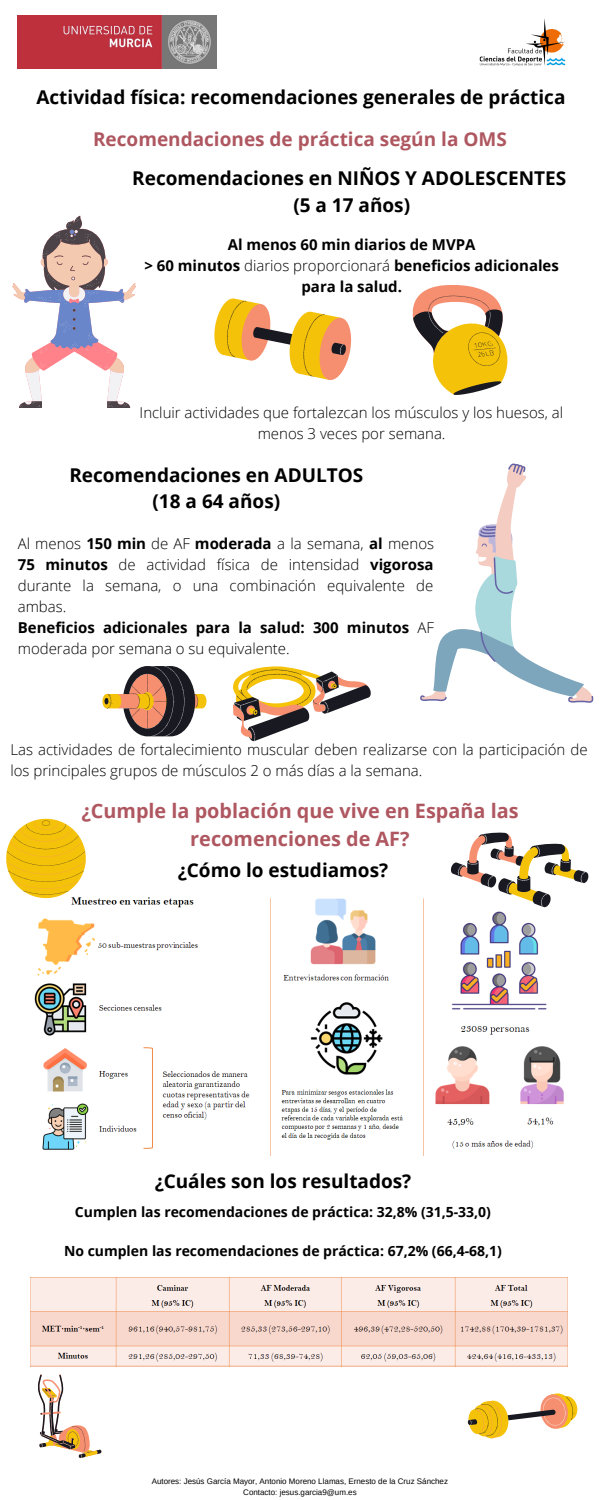
<style>
.page{position:relative;width:600px;height:1500px;background:#fff}
.page>*{position:absolute;margin:0;border:0;box-sizing:border-box;transform-origin:0 0}
.t1{font:700 19.9px/27.4px "Open Sans";color:#af5760;text-align:center}
.t2{font:700 19px "Open Sans";color:#000}
.t3{font:700 19px "Open Sans";color:#af5760}
.t4{font:300 15px/21px "Open Sans";color:#000;text-align:center}
.t5{font:700 15px/21px "Open Sans";color:#000;text-align:center}
.t6{font:700 14px "Open Sans";color:#000}
.t7{font:8px "Arimo";color:#000}
.s1{font-weight:300}
.s2{font-weight:700}
</style>
<div class="page">
<img style="left:18px;top:16px;width:199px;height:52px">
<svg style="left:12px;top:216px;width:124px;height:192px"></svg>
<svg style="left:420px;top:463px;width:174px;height:240px"></svg>
<svg style="left:214px;top:299px;width:137px;height:81px"></svg>
<svg style="left:412px;top:285px;width:95px;height:110px"></svg>
<svg style="left:102px;top:666px;width:104px;height:70px"></svg>
<svg style="left:233px;top:666px;width:138px;height:75px"></svg>
<svg style="left:468px;top:1393px;width:109px;height:45px"></svg>
<img style="left:35px;top:897px;width:529px;height:258px">
<svg style="left:6px;top:819px;width:80px;height:79px"></svg>
<svg style="left:451px;top:832px;width:137px;height:75px"></svg>
<img style="left:31px;top:1278px;width:536px;height:88px">
<svg style="left:38px;top:1374px;width:63px;height:84px"></svg>
<img style="left:479px;top:18px;width:87px;height:48px">
<p class="t2" style="left:36px;top:83px;width:531px">Actividad física: recomendaciones generales de práctica</p>
<p class="t3" style="left:93px;top:125px;width:415px">Recomendaciones de práctica según la OMS</p>
<p class="t2" style="left:132px;top:165px;width:436px">Recomendaciones en NIÑOS Y ADOLESCENTES</p>
<p class="t2" style="left:293px;top:191px;width:118px">(5 a 17 años)</p>
<p class="t5" style="left:228px;top:234px;width:249px">Al menos 60 min diarios de MVPA</p>
<p class="t5" style="left:144px;top:255px;width:416px">&gt; 60 minutos <span class="s1">diarios proporcionará</span> beneficios adicionales para la salud.</p>
<p class="t4" style="left:140px;top:402px;width:425px">Incluir actividades que fortalezcan los músculos y los huesos, al menos 3 veces por semana.</p>
<p class="t2" style="left:69px;top:461px;width:296px">Recomendaciones en ADULTOS</p>
<p class="t2" style="left:153px;top:488px;width:129px">(18 a 64 años)</p>
<p class="t4" style="left:18px;top:532px;width:418px;text-align:justify">Al menos <span class="s2">150 min</span> de AF <span class="s2">moderada</span> a la semana, <span class="s2">al</span> menos <span class="s2">75 minutos</span> de actividad física de intensidad <span class="s2">vigorosa </span>durante la semana, o una combinación equivalente de ambas.</p>
<p class="t5" style="left:18px;top:616px;width:418px;text-align:left">Beneficios adicionales para la salud: 300 minutos <span class="s1">AF moderada por semana o su equivalente.</span></p>
<p class="t4" style="left:10px;top:739px;width:579px;text-align:left">Las actividades de fortalecimiento muscular deben realizarse con la participación de los principales grupos de músculos 2 o más días a la semana.</p>
<p class="t1" style="left:81px;top:797px;width:439px">¿Cumple la población que vive en España las recomenciones de AF?</p>
<p class="t2" style="left:178px;top:857px;width:212px">¿Cómo lo estudiamos?</p>
<p class="t2" style="left:155px;top:1168px;width:258px">¿Cuáles son los resultados?</p>
<p class="t6" style="left:75px;top:1202px;width:418px">Cumplen las recomendaciones de práctica: 32,8% (31,5-33,0)</p>
<p class="t6" style="left:64px;top:1241px;width:439px">No cumplen las recomendaciones de práctica: 67,2% (66,4-68,1)</p>
<p class="t7" style="left:152px;top:1477px;width:298px">Autores: Jesús García Mayor, Antonio Moreno Llamas, Ernesto de la Cruz Sánchez</p>
<p class="t7" style="left:243px;top:1487px;width:115px">Contacto: jesus.garcia9@um.es</p>
</div>
